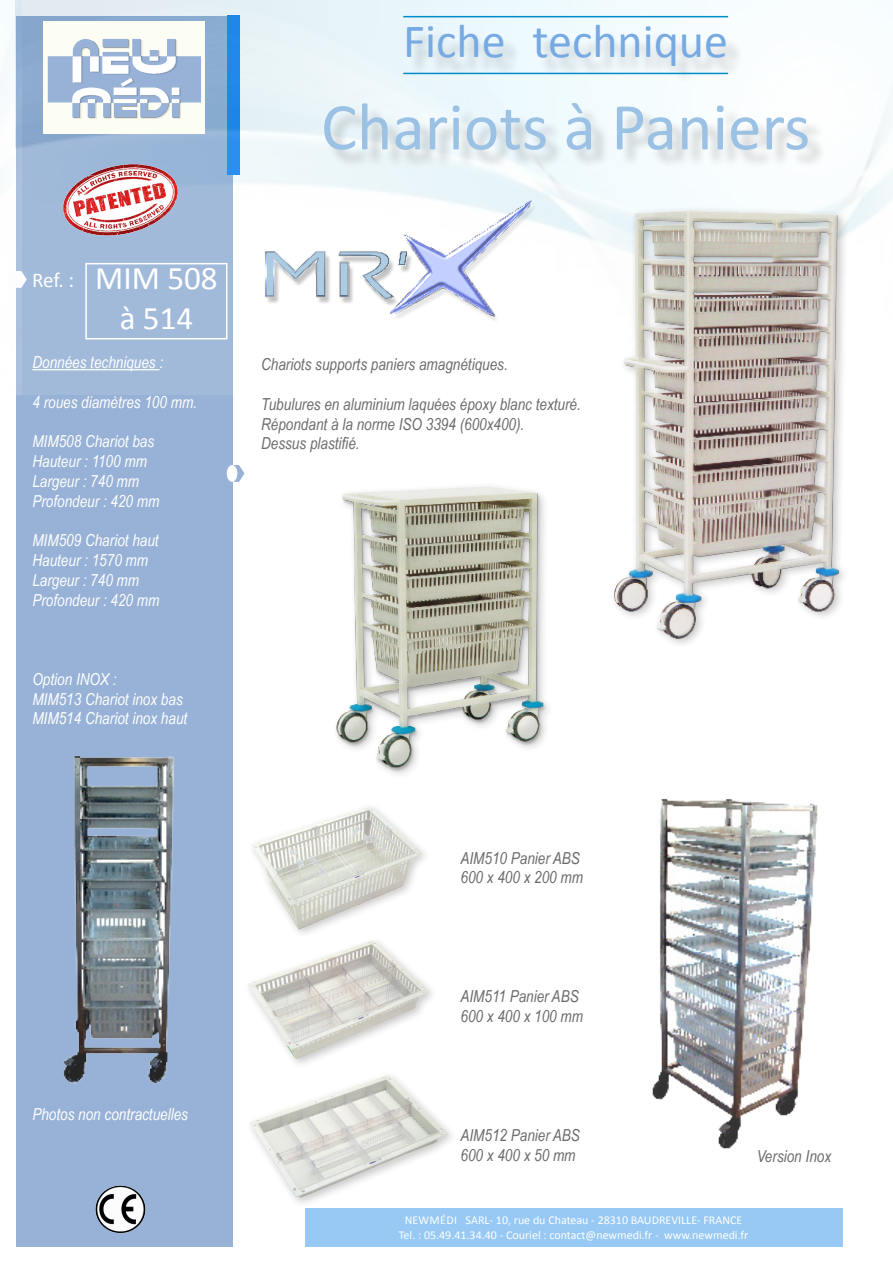
<style>
.page{position:relative;width:893px;height:1263px;background:#fff}
.page>*{position:absolute;margin:0;border:0;box-sizing:border-box;transform-origin:0 0}
.t1{font:67.5px "Calibri";color:#9bc2e4}
.t2{font:48px "Calibri";color:#77a9e2}
.t3{font:33px/39.6px "Calibri";color:#fff;text-align:center}
.t4{font:21px "Calibri";color:#fff}
.t5{font:italic 16.5px "Arial Narrow";color:#fff}
.t6{font:italic 16.5px "Arial Narrow";color:#6c6c6f}
.t7{font:12px/14.4px "Calibri";color:#fff;text-align:center}
</style>
<div class="page">
<div style="left:16px;top:16px;width:217px;height:1230px;background:#97b2d6"></div>
<div style="left:305px;top:1208px;width:537px;height:39px;background:#97c9f4"></div>
<img style="left:21px;top:0;width:872px;height:394px">
<div style="left:43px;top:21px;width:162px;height:113px;background:#fcfef4"></div>
<img style="left:42px;top:29px;width:165px;height:99px">
<div style="left:326px;top:106px;width:500px;height:63px;background:#231f20;opacity:.2"></div>
<img style="left:62px;top:162px;width:118px;height:77px">
<svg style="left:21px;top:271px;width:6px;height:17px"></svg>
<div style="left:409px;top:28px;width:335px;height:56px;background:#231f20;opacity:.2"></div>
<hr style="left:403px;top:16px;width:325px;height:1px;background:#008cc9">
<hr style="left:403px;top:73px;width:325px;height:1px;background:#008cc9">
<img style="left:0;top:0;width:21px;height:394px">
<img style="left:95px;top:1185px;width:51px;height:48px">
<svg style="left:226px;top:465px;width:18px;height:17px"></svg>
<div style="left:228px;top:466px;width:9px;height:15px;background:#fff;border-radius:50%"></div>
<div style="left:227px;top:465px;width:10px;height:17px;border:2px solid #fff;border-radius:50%"></div>
<div style="left:85px;top:263px;width:142px;height:76px;border:2px solid #fff"></div>
<hr style="left:32px;top:369px;width:128px;height:1px;background:#fff">
<img style="left:597px;top:197px;width:265px;height:446px">
<img style="left:252px;top:807px;width:173px;height:127px">
<img style="left:248px;top:940px;width:184px;height:122px">
<img style="left:250px;top:1075px;width:200px;height:124px">
<img style="left:240px;top:197px;width:443px;height:127px">
<img style="left:336px;top:486px;width:212px;height:289px">
<img style="left:652px;top:799px;width:166px;height:350px">
<img style="left:63px;top:756px;width:111px;height:328px">
<h2 class="t2" style="left:403px;top:8px;width:326px">Fiche technique</h2>
<h1 class="t1" style="left:321px;top:80px;width:491px">Chariots à Paniers</h1>
<p class="t4" style="left:32px;top:265px;width:43px">Ref. :</p>
<p class="t3" style="left:95px;top:257px;width:124px">MIM 508 à 514</p>
<p class="t5" style="left:32px;top:351px;width:132px">Données techniques :</p>
<p class="t5" style="left:32px;top:390px;width:166px">4 roues diamètres 100 mm.</p>
<p class="t5" style="left:32px;top:430px;width:123px">MIM508 Chariot bas</p>
<p class="t5" style="left:32px;top:450px;width:116px">Hauteur : 1100 mm</p>
<p class="t5" style="left:32px;top:469px;width:108px">Largeur : 740 mm</p>
<p class="t5" style="left:32px;top:489px;width:129px">Profondeur : 420 mm</p>
<p class="t5" style="left:32px;top:529px;width:128px">MIM509 Chariot haut</p>
<p class="t5" style="left:32px;top:549px;width:117px">Hauteur : 1570 mm</p>
<p class="t5" style="left:32px;top:568px;width:108px">Largeur : 740 mm</p>
<p class="t5" style="left:32px;top:588px;width:129px">Profondeur : 420 mm</p>
<p class="t5" style="left:32px;top:667px;width:86px">Option INOX :</p>
<p class="t5" style="left:32px;top:687px;width:152px">MIM513 Chariot inox bas</p>
<p class="t5" style="left:32px;top:707px;width:156px">MIM514 Chariot inox haut</p>
<p class="t6" style="left:261px;top:353px;width:248px">Chariots supports paniers amagnétiques.</p>
<p class="t6" style="left:261px;top:392px;width:321px">Tubulures en aluminium laquées époxy blanc texturé.</p>
<p class="t6" style="left:261px;top:412px;width:265px">Répondant à la norme ISO 3394 (600x400).</p>
<p class="t6" style="left:261px;top:432px;width:100px">Dessus plastifié.</p>
<p class="t5" style="left:32px;top:1103px;width:157px">Photos non contractuelles</p>
<p class="t6" style="left:460px;top:846px;width:121px">AIM510 Panier ABS</p>
<p class="t6" style="left:460px;top:866px;width:124px">600 x 400 x 200 mm</p>
<p class="t6" style="left:460px;top:985px;width:120px">AIM511 Panier ABS</p>
<p class="t6" style="left:460px;top:1005px;width:124px">600 x 400 x 100 mm</p>
<p class="t6" style="left:460px;top:1123px;width:121px">AIM512 Panier ABS</p>
<p class="t6" style="left:460px;top:1143px;width:117px">600 x 400 x 50 mm</p>
<p class="t6" style="left:757px;top:1144px;width:76px">Version Inox</p>
<p class="t7" style="left:399px;top:1213px;width:351px">NEWMÉDI SARL- 10, rue du Chateau - 28310 BAUDREVILLE- FRANCE<br>Tel. : 05.49.41.34.40 - Couriel : contact@newmedi.fr - www.newmedi.fr</p>
</div>
